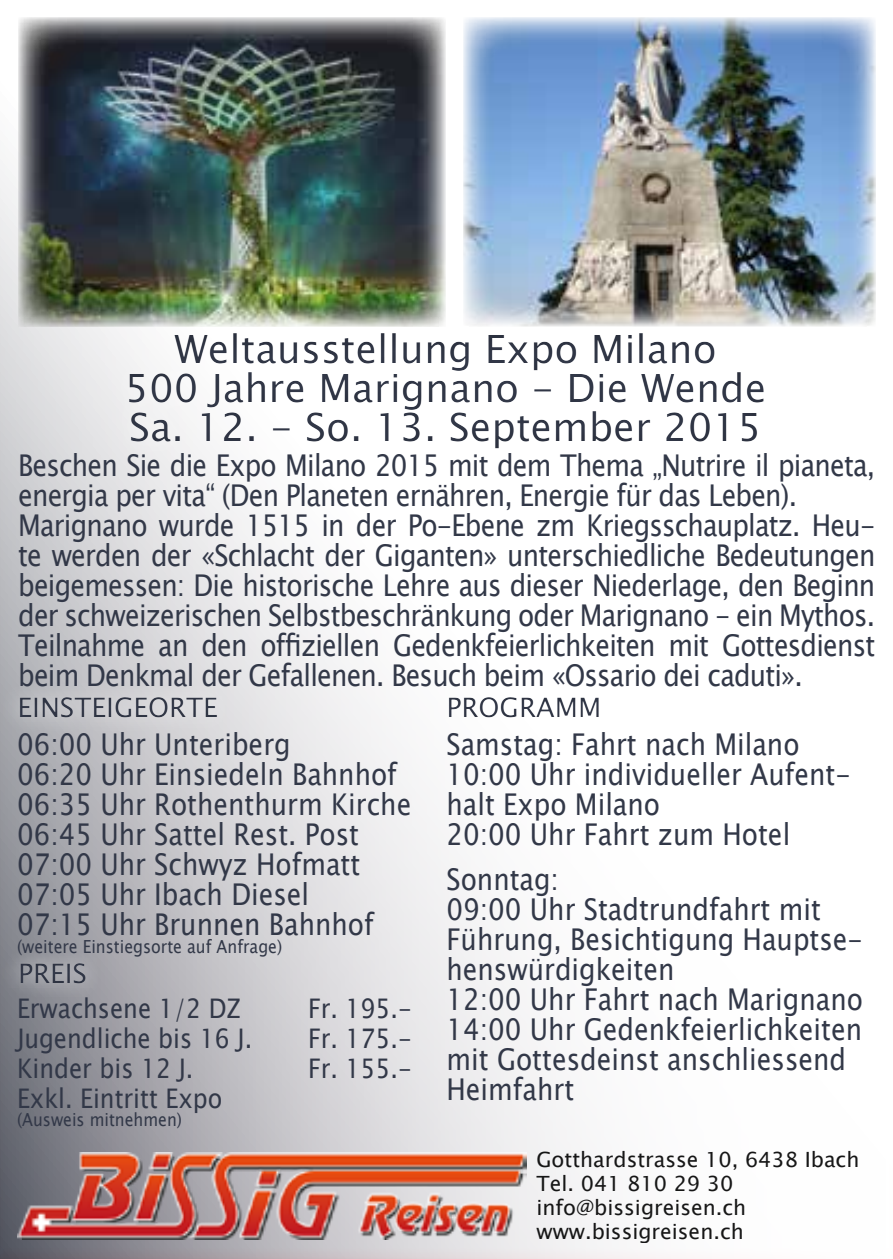
<style>
.page{position:relative;width:893px;height:1259px;background:#fff}
.page>*{position:absolute;margin:0;border:0;box-sizing:border-box;transform-origin:0 0}
.t1{font:39px/39px "Lucida Sans Unicode";color:#323848;text-align:center}
.t2{font:30px/30px "Lucida Sans Unicode";letter-spacing:-.03em;color:#323848;scale:.88 1}
.t3{font:30px/30px "Lucida Sans Unicode";color:#323848;scale:.88 1}
.t4{font:27px "Lucida Sans Unicode";color:#323848;scale:.88 1}
.t5{font:27px "Lucida Sans Unicode";color:#323848}
.t6{font:21px/24px "Lucida Sans Unicode";color:#000}
.t7{font:18px "Lucida Sans Unicode";color:#323848;scale:.88 1}
</style>
<div class="page">
<div style="left:0;top:0;width:893px;height:1259px;background:#f00;opacity:.5"></div>
<img style="left:18px;top:1152px;width:509px;height:87px">
<div style="left:430px;top:679px;width:188px;height:57px;background:#fff"></div>
<div style="left:428px;top:684px;width:201px;height:51px;background:#fefefe"></div>
<div style="left:1px;top:678px;width:233px;height:58px;background:#fff;opacity:.75"></div>
<div style="left:0;top:685px;width:245px;height:51px;background:#000;opacity:.5"></div>
<div style="left:1px;top:945px;width:103px;height:57px;background:#fff;opacity:.75"></div>
<div style="left:0;top:951px;width:115px;height:51px;background:#000;opacity:.5"></div>
<div style="left:99px;top:317px;width:694px;height:147px;background:#000;opacity:.5"></div>
<img style="left:463px;top:18px;width:412px;height:308px">
<img style="left:18px;top:17px;width:428px;height:309px">
<h1 class="t1" style="left:124px;top:329px;width:644px">Weltausstellung Expo Milano<br>500 Jahre Marignano - Die Wende<br>Sa. 12. - So. 13. September 2015</h1>
<p class="t2" style="left:18px;top:450px;width:976px">Beschen Sie die Expo Milano 2015 mit dem Thema „Nutrire il pianeta, energia per vita“ (Den Planeten ernähren, Energie für das Leben).<br>Marignano wurde 1515 in der Po-Ebene zm Kriegsschauplatz. Heu&shy;te werden der «Schlacht der Giganten» unterschiedliche Bedeutungen beigemessen: Die historische Lehre aus dieser Niederlage, den Beginn der schweizerischen Selbstbeschränkung oder Marignano - ein Mythos.<br>Teilnahme an den offiziellen Gedenkfeierlichkeiten mit Gottesdienst beim Denkmal der Gefallenen. Besuch beim «Ossario dei caduti».</p>
<p class="t5" style="left:18px;top:686px;width:202px">EINSTEIGEORTE</p>
<p class="t5" style="left:447px;top:686px;width:156px">PROGRAMM</p>
<p class="t3" style="left:17px;top:729px;width:450px">06:00 Uhr Unteriberg<br>06:20 Uhr Einsiedeln Bahnhof<br>06:35 Uhr Rothenthurm Kirche<br>06:45 Uhr Sattel Rest. Post<br>07:00 Uhr Schwyz Hofmatt<br>07:05 Uhr Ibach Diesel<br>07:15 Uhr Brunnen Bahnhof</p>
<p class="t7" style="left:17px;top:932px;width:303px">(weitere Einstiegsorte auf Anfrage)</p>
<p class="t5" style="left:18px;top:952px;width:70px">PREIS</p>
<p class="t4" style="left:17px;top:987px;width:256px">Erwachsene 1/2 DZ</p>
<p class="t4" style="left:308px;top:987px;width:119px">Fr. 195.-</p>
<p class="t4" style="left:17px;top:1017px;width:269px">Jugendliche bis 16 J.</p>
<p class="t4" style="left:308px;top:1017px;width:119px">Fr. 175.-</p>
<p class="t4" style="left:17px;top:1047px;width:202px">Kinder bis 12 J.</p>
<p class="t4" style="left:308px;top:1047px;width:119px">Fr. 155.-</p>
<p class="t4" style="left:17px;top:1077px;width:235px">Exkl. Eintritt Expo</p>
<p class="t7" style="left:17px;top:1105px;width:189px">(Ausweis mitnehmen)</p>
<p class="t3" style="left:446px;top:729px;width:461px">Samstag: Fahrt nach Milano<br>10:00 Uhr individueller Aufent&shy;halt Expo Milano<br>20:00 Uhr Fahrt zum Hotel</p>
<p class="t3" style="left:446px;top:864px;width:475px">Sonntag:<br>09:00 Uhr Stadtrundfahrt mit<br>Führung, Besichtigung Hauptse&shy;henswürdigkeiten<br>12:00 Uhr Fahrt nach Marignano<br>14:00 Uhr Gedenkfeierlichkeiten mit Gottesdeinst anschliessend<br>Heimfahrt</p>
<p class="t6" style="left:536px;top:1147px;width:324px">Gotthardstrasse 10, 6438 Ibach<br>Tel. 041 810 29 30 info@bissigreisen.ch www.bissigreisen.ch</p>
</div>
